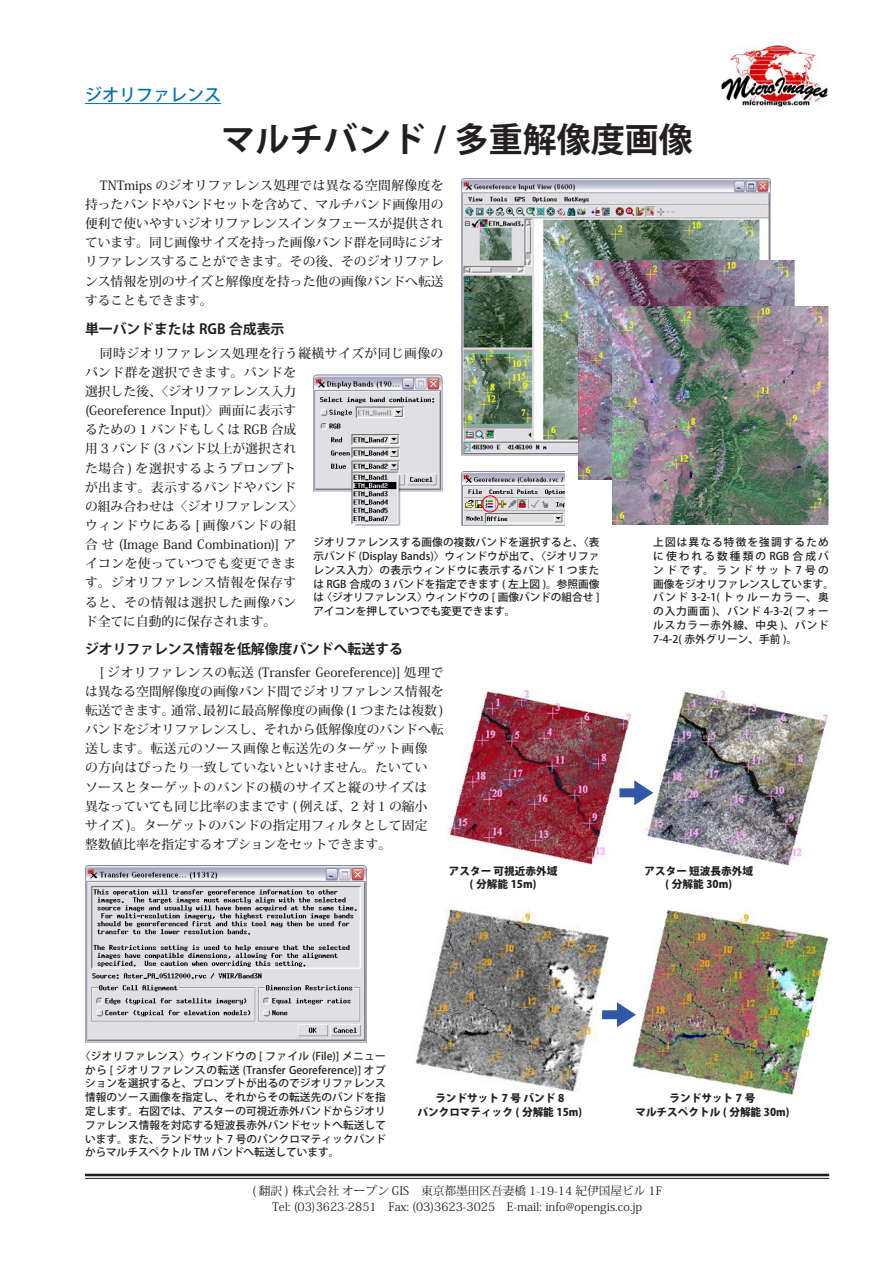
<style>
.page{position:relative;width:893px;height:1263px;background:#fff}
.page>*{position:absolute;margin:0;border:0;box-sizing:border-box;transform-origin:0 0}
.タイトル{font:700 34.05px "Koz Go Pro";color:#231f20}
.分類_下線{font:500 16.95px "Koz Go Pro";color:#0071ad}
.本文見出し{font:700 13.8px "Koz Go Pro";color:#231f20}
.本文{font:500 12.75px/19.2px "Koz Min Pro";letter-spacing:.005em;color:#231f20;text-align:justify}
.本文-2{font:500 12.75px/19.2px "Koz Min Pro";letter-spacing:.035em;color:#231f20}
.t1{font:11.7px "Koz Min Pro";color:#231f20}
.画面の説明{font:500 10.65px/13.8px "Koz Go Pro";letter-spacing:.01em;color:#231f20;text-align:right}
.画面の説明-2{font:500 10.65px/13.8px "Koz Go Pro";letter-spacing:.105em;color:#231f20}
.画面の説明-3{font:800 10.65px/13.8px "Koz Go Pro";color:#231f20;text-align:center}
</style>
<div class="page">
<hr style="left:85px;top:1174px;width:744px;height:2px;background:#231f20">
<hr style="left:85px;top:1178px;width:744px;height:1px;background:#231f20">
<img style="left:721px;top:45px;width:107px;height:62px">
<hr style="left:85px;top:103px;width:136px;height:1px;background:#0071ad">
<img style="left:462px;top:179px;width:309px;height:276px">
<img style="left:578px;top:261px;width:216px;height:218px">
<img style="left:613px;top:306px;width:216px;height:219px">
<img style="left:462px;top:471px;width:103px;height:54px">
<img style="left:313px;top:374px;width:130px;height:151px">
<img style="left:85px;top:865px;width:281px;height:177px">
<img style="left:448px;top:689px;width:184px;height:175px">
<img style="left:644px;top:690px;width:185px;height:175px">
<img style="left:630px;top:907px;width:199px;height:189px">
<img style="left:415px;top:907px;width:194px;height:185px">
<svg style="left:619px;top:780px;width:36px;height:26px"></svg>
<svg style="left:601px;top:1001px;width:36px;height:27px"></svg>
<div style="left:482px;top:495px;width:17px;height:17px;border:1px solid #f00;border-radius:50%"></div>
<p class="分類_下線" style="left:85px;top:84px;width:138px">ジオリファレンス</p>
<p class="タイトル" style="left:221px;top:118px;width:473px">マルチバンド / 多重解像度画像</p>
<p class="本文" style="left:85px;top:175px;width:360px;text-indent:15px">TNTmips のジオリファレンス処理では異なる空間解像度を持ったバンドやバンドセットを含めて、マルチバンド画像用の便利で使いやすいジオリファレンスインタフェースが提供されています。同じ画像サイズを持った画像バンド群を同時にジオリファレンスすることができます。その後、そのジオリファレンス情報を別のサイズと解像度を持った他の画像バンドへ転送することもできます。</p>
<p class="本文見出し" style="left:85px;top:320px;width:201px">単一バンドまたは RGB 合成表示</p>
<p class="本文-2" style="left:85px;top:343px;width:360px;text-indent:15px">同時ジオリファレンス処理を行う縦横サイズが同じ画像のバンド群を選択できます。バンドを<br>選択した後、〈ジオリファレンス入力<br>(Georeference Input)〉画面に表示す<br>るための 1 バンドもしくは RGB 合成<br>用 3 バンド 3( バンド以上が選択され<br>た場合 ) を選択するようプロンプト<br>が出ます。表示するバンドやバンド<br>の組み合わせは〈ジオリファレンス〈<br>ウィンドウにある [ 画像バンドの組<br>合せ (Image Band Combination)] ア<br>イコンを使っていつでも変更できま<br>す。ジオリファレンス情報を保存す<br>ると、その情報は選択した画像バン<br>ド全てに自動的に保存されます。</p>
<p class="本文見出し" style="left:85px;top:640px;width:319px">ジオリファレンス情報を低解像度バンドへ転送する</p>
<p class="本文" style="left:85px;top:662px;width:360px;text-align:right">[ ジオリファレンスの転送 (Transfer Georeference)] 処理では異なる空間解像度の画像バンド間でジオリファレンス情報を最初に最高解像度の画像 1( つまたは複数 (</p>
<p class="画面の説明" style="left:313px;top:536px;width:288px">ジオリファレンスする画像の複数バンドを選択すると、〈表示バンド (Display Bands)〉ウィンドウが出て、〈ジオリファレンス入力〉の表示ウィンドウに表示するバンド 1 つまたは RGB 合成の 3 バンドを指定できます ( 左上図 )。参照画像ウィンドウの [ 画像バンドの組合せ [</p>
<p class="画面の説明-2" style="left:653px;top:536px;width:182px">上図は異なる特徴を強調するために使われる数種類のRGB合成バンドです。ランドサット7号の画像をジオリファレンスしています。バンド 3-2-1( トゥルーカラー、奥の入力画面 )、バンド 4-3-2( フォールスカラー赤外線、中央 )、バンド<br>7-4-2( 赤外グリーン、手前。(</p>
<p class="画面の説明" style="left:321px;top:591px;width:108px">〈ジオリファレンス〉</p>
<p class="画面の説明" style="left:313px;top:591px;width:204px;text-align:left">は<br>アイコンを押していつでも変更できます。</p>
<p class="本文" style="left:171px;top:700px;width:40px">通常、</p>
<p class="本文" style="left:85px;top:700px;width:360px;text-align:left">転送できます。<br>バンドをジオリファレンスし、それから低解像度のバンドへ転送します。転送元のソース画像と転送先のターゲット画像<br>の方向はぴったり一致していないといけません。たいてい<br>ソースとターゲットのバンドの横のサイズと縦のサイズは<br>異なっていても同じ比率のままです ( 例えば、2 対 1 の縮小<br>サイズ )。ターゲットのバンドの指定用フィルタとして固定<br>整数値比率を指定するオプションをセットできます。</p>
<p class="画面の説明-3" style="left:449px;top:864px;width:110px">アスター可視近赤外域</p>
<p class="画面の説明-3" style="left:470px;top:878px;width:68px">( 分解能 15m(</p>
<p class="画面の説明-3" style="left:644px;top:864px;width:110px">アスター短波長赤外域( 分解能 30m(</p>
<p class="画面の説明" style="left:85px;top:1049px;width:302px;text-align:justify;text-indent:-5px">〈ジオリファレンス〉ウィンドウの [ ファイル (File)] メニューから [ ジオリファレンスの転送 (Transfer Georeference)] オプションを選択すると、プロンプトが出るのでジオリファレンス情報のソース画像を指定し、それからその転送先のバンドを指定します。右図では、アスターの可視近赤外バンドからジオリファレンス情報を対応する短波長赤外バンドセットへ転送しています。また、ランドサット 7 号のパンクロマティックバンドからマルチスペクトル TM バンドへ転送しています。</p>
<p class="画面の説明-3" style="left:435px;top:1092px;width:130px">ランドサット 7 号バンド8</p>
<p class="画面の説明-3" style="left:417px;top:1105px;width:166px">パンクロマティック ( 分解能 15m(</p>
<p class="画面の説明-3" style="left:669px;top:1092px;width:87px">ランドサット 7 号</p>
<p class="画面の説明-3" style="left:635px;top:1105px;width:156px">マルチスペクトル ( 分解能 30m(</p>
<p class="t1" style="left:252px;top:1182px;width:411px">( 翻訳 ) 株式会社オープン GIS　東京都墨田区吾妻橋 1-19-14 紀伊国屋ビル 1F</p>
<p class="t1" style="left:272px;top:1198px;width:372px">Tel (: 03)3623-2851　Fax (: 03)3623-3025　 -E mail: info@opengis.co j p.</p>
</div>
